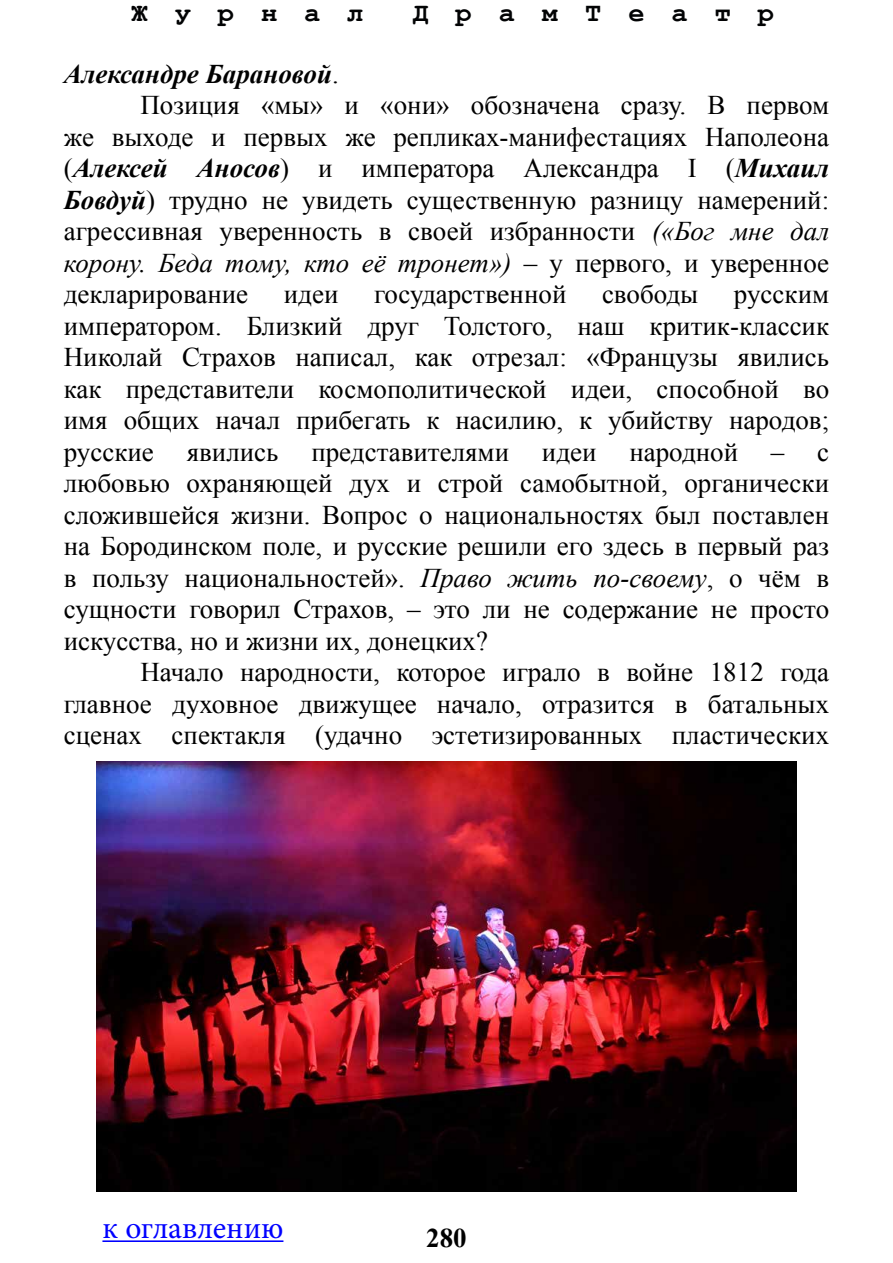
<style>
.page{position:relative;width:893px;height:1263px;background:#fff}
.page>*{position:absolute;margin:0;border:0;box-sizing:border-box;transform-origin:0 0}
.t1{font:31.5px "Minion Pro";letter-spacing:-.005em;color:#00f}
.t2{font:27px/31.5px "Times New Roman";color:#000;text-align:justify}
.t3{font:italic 27px "Times New Roman";color:#000}
.t4{font:italic 700 27px "Times New Roman";color:#000}
.t5{font:700 27px "Courier New";color:#020304}
.t6{font:700 27px "Times New Roman";color:#000}
.s1{font-weight:400;font-style:normal}
.s2{font-weight:700;font-style:italic}
.s3{font-style:italic}
.s4{font-style:normal}
</style>
<div class="page">
<hr style="left:102px;top:1240px;width:181px;height:2px;background:#00f">
<img style="left:96px;top:761px;width:701px;height:431px">
<p class="t5" style="left:131px;top:-4px;width:234px">Ж у р н а л</p>
<p class="t5" style="left:412px;top:-4px;width:363px">Д р а м Т е а т р</p>
<p class="t4" style="left:64px;top:55px;width:277px">Александре Барановой<span class="s1">.</span></p>
<p class="t2" style="left:140px;top:88px;width:690px">Позиция «мы» и «они» обозначена сразу. В первом</p>
<p class="t2" style="left:64px;top:120px;width:767px">же выходе и первых же репликах-манифестациях Наполеона</p>
<p class="t2" style="left:64px;top:151px;width:767px">(<span class="s2">Алексей Аносов</span>) и императора Александра I (<span class="s2">Михаил</span></p>
<p class="t2" style="left:64px;top:183px;width:767px"><span class="s2">Бовдуй</span>) трудно не увидеть существенную разницу намерений:</p>
<p class="t2" style="left:64px;top:214px;width:767px">агрессивная уверенность в своей избранности <span class="s3">(«Бог мне дал</span></p>
<p class="t3" style="left:64px;top:244px;width:767px">корону. Беда тому, кто её тронет») <span class="s4">– у первого, и уверенное</span></p>
<p class="t2" style="left:64px;top:277px;width:186px">декларирование</p>
<p class="t2" style="left:284px;top:277px;width:56px">идеи</p>
<p class="t2" style="left:374px;top:277px;width:194px">государственной</p>
<p class="t2" style="left:602px;top:277px;width:98px">свободы</p>
<p class="t2" style="left:64px;top:277px;width:767px;text-indent:670px">русским императором. Близкий друг Толстого, наш критик-классик Николай Страхов написал, как отрезал: «Французы явились как представители космополитической идеи, способной во имя общих начал прибегать к насилию, к убийству народов; русские явились представителями идеи народной – с любовью охраняющей дух и строй самобытной, органически сложившейся жизни. Вопрос о национальностях был поставлен на Бородинском поле, и русские решили его здесь в первый раз в пользу национальностей». <span class="s3">Право жить по-своему</span>, о чём в сущности говорил Страхов, – это ли не содержание не просто искусства, но и жизни их, донецких?</p>
<p class="t2" style="left:64px;top:656px;width:767px;text-indent:77px">Начало народности, которое играло в войне 1812 года главное духовное движущее начало, отразится в батальных сценах спектакля (удачно эстетизированных пластических</p>
<p class="t1" style="left:102px;top:1207px;width:182px">к оглавлению</p>
<p class="t6" style="left:426px;top:1218px;width:42px">280</p>
</div>
